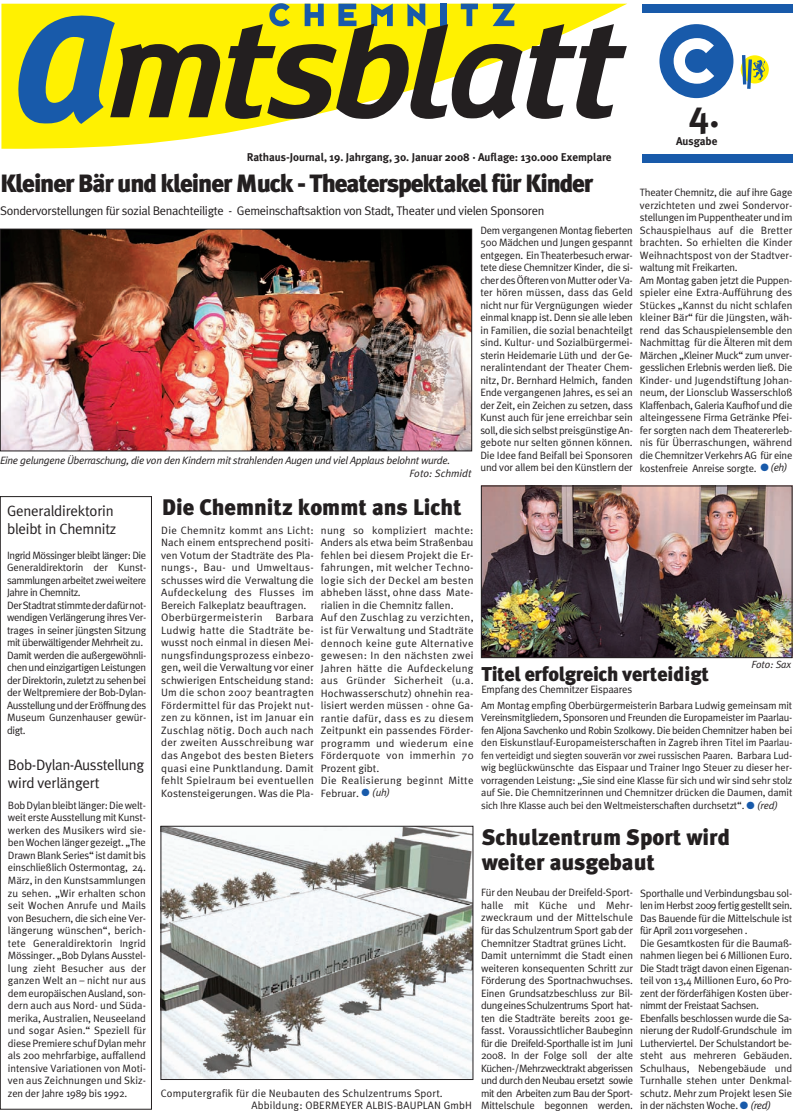
<style>
.page{position:relative;width:793px;height:1113px;background:#fff}
.page>*{position:absolute;margin:0;border:0;box-sizing:border-box;transform-origin:0 0}
.t1{font:700 37.5px "Meta Plus";color:#231f20}
.t2{font:900 25px "Meta Plus";letter-spacing:-.045em;color:#231f20}
.t3{font:900 22.5px/25px "Meta Plus";color:#231f20}
.t4{font:900 20px "Meta Plus";letter-spacing:-.015em;color:#231f20}
.t5{font:15px/17.5px "Meta Plus Normal";letter-spacing:-.015em;color:#231f20}
.t6{font:12.5px "Meta Plus Normal";letter-spacing:-.025em;color:#231f20}
.t7{font:700 11.25px "Meta Plus";letter-spacing:-.005em;color:#231f20}
.t8{font:10.75px/12.5px "Meta Plus Normal";letter-spacing:.015em;color:#231f20}
.t9{font:10.62px/12.5px "Meta Plus Normal";letter-spacing:-.01em;color:#231f20}
.t10{font:10.62px/12.5px "Meta Plus Normal";letter-spacing:.025em;color:#231f20}
.t11{font:10.62px/12.5px "Meta Plus Normal";letter-spacing:-.04em;color:#231f20}
.t12{font:italic 10.62px/12.5px "Meta Plus Normal";letter-spacing:-.025em;color:#231f20}
.t13{font:10.38px/12.5px "Meta Plus Normal";letter-spacing:-.015em;color:#231f20;text-align:justify}
.t14{font:italic 10.38px "Meta Plus Normal";letter-spacing:-.01em;color:#231f20}
.s1{color:#185aaa}
.s2{font-style:italic}
.s3{font-style:italic;font-size:10.38px}
</style>
<div class="page">
<div style="left:641px;top:4px;width:151px;height:9px;background:#185aaa"></div>
<svg style="left:1px;top:4px;width:626px;height:145px"></svg>
<svg style="left:9px;top:3px;width:617px;height:121px;background:#a3a340"></svg>
<svg style="left:659px;top:24px;width:74px;height:74px"></svg>
<svg style="left:740px;top:55px;width:28px;height:28px"></svg>
<svg style="left:742px;top:55px;width:22px;height:34px"></svg>
<div style="left:641px;top:154px;width:151px;height:8px;background:#185aaa"></div>
<img style="left:2px;top:231px;width:468px;height:218px">
<div style="left:0;top:229px;width:472px;height:222px;border:1px solid #231f20"></div>
<img style="left:163px;top:828px;width:308px;height:249px">
<div style="left:161px;top:826px;width:312px;height:253px;border:1px solid #231f20"></div>
<img style="left:483px;top:487px;width:307px;height:169px">
<div style="left:481px;top:485px;width:311px;height:173px;border:1px solid #231f20"></div>
<div style="left:0;top:496px;width:152px;height:613px;border:1px solid #231f20"></div>
<h1 class="t1" style="left:689px;top:99px;width:32px">4.</h1>
<p class="t7" style="left:676px;top:137px;width:43px">Ausgabe</p>
<p class="t7" style="left:247px;top:152px;width:366px">Rathaus-Journal, 19. Jahrgang, 30. Januar 2008 · Auflage: 130.000 Exemplare</p>
<h2 class="t2" style="left:0;top:174px;width:595px">Kleiner Bär und kleiner Muck - Theaterspektakel für Kinder</h2>
<p class="t6" style="left:0;top:206px;width:546px">Sondervorstellungen für sozial Benachteiligte - Gemeinschaftsaktion von Stadt, Theater und vielen Sponsoren</p>
<p class="t9" style="left:640px;top:187px;width:154px">Theater Chemnitz, die auf ihre Gage verzichteten und zwei Sondervor&shy;stellungen im Puppentheater und im Schauspielhaus auf die Bretter brachten. So erhielten die Kinder Weihnachtspost von der Stadtver&shy;waltung mit Freikarten.<br>Am Montag gaben jetzt die Puppen&shy;spieler eine Extra-Aufführung des Stückes „Kannst du nicht schlafen kleiner Bär“ für die Jüngsten, wäh&shy;rend das Schauspielensemble den Nachmittag für die Älteren mit dem Märchen „Kleiner Muck“ zum unver&shy;gesslichen Erlebnis werden ließ. Die Kinder- und Jugendstiftung Johan&shy;neum, der Lionsclub Wasserschloß Klaffenbach, Galeria Kaufhof und die alteingessene Firma Getränke Pfei&shy;fer sorgten nach dem Theatererleb&shy;nis für Überraschungen, während die Chemnitzer Verkehrs AG für eine kostenfreie Anreise sorgte. <span class="s1">●</span> <span class="s2">(eh)</span></p>
<p class="t9" style="left:480px;top:224px;width:154px;text-align:justify">Dem vergangenen Montag fieberten 500 Mädchen und Jungen gespannt entgegen. Ein Theaterbesuch erwar&shy;tete diese Chemnitzer Kinder, die si&shy;cher des Öfteren von Mutter oder Va&shy;ter hören müssen, dass das Geld nicht nur für Vergnügungen wieder einmal knapp ist. Denn sie alle leben in Familien, die sozial benachteilgt sind. Kultur- und Sozialbürgermei&shy;sterin Heidemarie Lüth und der Ge&shy;neralintendant der Theater Chem&shy;nitz, Dr. Bernhard Helmich, fanden Ende vergangenen Jahres, es sei an der Zeit, ein Zeichen zu setzen, dass Kunst auch für jene erreichbar sein soll, die sich selbst preisgünstige An&shy;gebote nur selten gönnen können.<br>Die Idee fand Beifall bei Sponsoren und vor allem bei den Künstlern der</p>
<p class="t12" style="left:409px;top:455px;width:63px;text-indent:-409px">Eine gelungene Überraschung, die von den Kindern mit strahlenden Augen und viel Applaus belohnt wurde.<br>Foto: Schmidt</p>
<h3 class="t5" style="left:7px;top:503px;width:111px">Generaldirektorin bleibt in Chemnitz</h3>
<p class="t11" style="left:7px;top:549px;width:141px">Ingrid Mössinger bleibt länger: Die<br>Generaldirektorin der Kunst&shy;sammlungen arbeitet zwei weitere<br>Jahre in Chemnitz.<br>Der Stadtrat stimmte der dafür not&shy;wendigen Verlängerung ihres Ver&shy;trages in seiner jüngsten Sitzung mit überwältigender Mehrheit zu.<br>Damit werden die außergewöhnli&shy;chen und einzigartigen Leistungen der Direktorin, zuletzt zu sehen bei der Weltpremiere der Bob-Dylan-<br>Ausstellung und der Eröffnung des<br>Museum Gunzenhauser gewür&shy;digt.</p>
<h3 class="t5" style="left:8px;top:757px;width:138px">Bob-Dylan-Ausstellung wird verlängert</h3>
<p class="t9" style="left:8px;top:799px;width:139px;text-align:justify">Bob Dylan bleibt länger: Die welt&shy;weit erste Ausstellung mit Kunst&shy;werken des Musikers wird sie&shy;ben Wochen länger gezeigt. „The Drawn Blank Series“ ist damit bis einschließlich Ostermontag, 24.<br>März, in den Kunstsammlungen zu sehen. „Wir erhalten schon seit Wochen Anrufe und Mails von Besuchern, die sich eine Ver&shy;längerung wünschen“, berich&shy;tete Generaldirektorin Ingrid Mössinger. „Bob Dylans Ausstel&shy;lung zieht Besucher aus der ganzen Welt an – nicht nur aus dem europäischen Ausland, son&shy;dern auch aus Nord- und Süda&shy;merika, Australien, Neuseeland und sogar Asien.“ Speziell für diese Premiere schuf Dylan mehr als 200 mehrfarbige, auffallend intensive Variationen von Moti&shy;ven aus Zeichnungen und Skiz&shy;zen der Jahre 1989 bis 1992.</p>
<h3 class="t3" style="left:162px;top:496px;width:301px">Die Chemnitz kommt ans Licht</h3>
<p class="t10" style="left:161px;top:524px;width:154px">Die Chemnitz kommt ans Licht:<br>Nach einem entsprechend positi&shy;ven Votum der Stadträte des Pla&shy;nungs-, Bau- und Umweltaus&shy;schusses wird die Verwaltung die<br>Aufdeckelung des Flusses im<br>Bereich Falkeplatz beauftragen.<br>Oberbürgermeisterin Barbara<br>Ludwig hatte die Stadträte be&shy;wusst noch einmal in diesen Mei&shy;nungsfindungsprozess einbezo&shy;gen, weil die Verwaltung vor einer schwierigen Entscheidung stand:<br>Um die schon 2007 beantragten<br>Fördermittel für das Projekt nut&shy;zen zu können, ist im Januar ein<br>Zuschlag nötig. Doch auch nach der zweiten Ausschreibung war das Angebot des besten Bieters quasi eine Punktlandung. Damit fehlt Spielraum bei eventuellen<br>Kostensteigerungen. Was die Pla-</p>
<p class="t10" style="left:321px;top:525px;width:154px">nung so kompliziert machte:<br>Anders als etwa beim Straßenbau fehlen bei diesem Projekt die Er&shy;fahrungen, mit welcher Techno&shy;logie sich der Deckel am besten abheben lässt, ohne dass Mate&shy;rialien in die Chemnitz fallen.<br>Auf den Zuschlag zu verzichten, ist für Verwaltung und Stadträte dennoch keine gute Alternative gewesen: In den nächsten zwei<br>Jahren hätte die Aufdeckelung aus Gründer Sicherheit (u.a.<br>Hochwasserschutz) ohnehin rea&shy;lisiert werden müssen - ohne Ga&shy;rantie dafür, dass es zu diesem<br>Zeitpunkt ein passendes Förder&shy;programm und wiederum eine<br>Förderquote von immerhin 70<br>Prozent gibt.<br>Die Realisierung beginnt Mitte<br>Februar. <span class="s1">●</span> <span class="s3">(uh)</span></p>
<p class="t14" style="left:751px;top:660px;width:41px">Foto: Sax</p>
<h3 class="t4" style="left:481px;top:665px;width:229px">Titel erfolgreich verteidigt</h3>
<p class="t9" style="left:481px;top:684px;width:152px">Empfang des Chemnitzer Eispaares</p>
<p class="t13" style="left:481px;top:700px;width:312px">Am Montag empfing Oberbürgermeisterin Barbara Ludwig gemeinsam mit Vereinsmitgliedern, Sponsoren und Freunden die Europameister im Paarlau&shy;fen Aljona Savchenko und Robin Szolkowy. Die beiden Chemnitzer haben bei den Eiskunstlauf-Europameisterschaften in Zagreb ihren Titel im Paarlau&shy;fen verteidigt und siegten souverän vor zwei russischen Paaren. Barbara Lud&shy;wig beglückwünschte das Eispaar und Trainer Ingo Steuer zu dieser her&shy;vorragenden Leistung: „Sie sind eine Klasse für sich und wir sind sehr stolz auf Sie. Die Chemnitzerinnen und Chemnitzer drücken die Daumen, damit sich Ihre Klasse auch bei den Weltmeisterschaften durchsetzt“. <span class="s1">●</span> <span class="s2">(red)</span></p>
<p class="t8" style="left:251px;top:1087px;width:222px;text-indent:-91px">Computergrafik für die Neubauten des Schulzentrums Sport.<br>Abbildung: OBERMEYER ALBIS-BAUPLAN GmbH</p>
<h3 class="t3" style="left:481px;top:826px;width:250px">Schulzentrum Sport wird weiter ausgebaut</h3>
<p class="t9" style="left:481px;top:887px;width:153px">Für den Neubau der Dreifeld-Sport&shy;halle mit Küche und Mehr&shy;zweckraum und der Mittelschule für das Schulzentrum Sport gab der Chemnitzer Stadtrat grünes Licht.<br>Damit unternimmt die Stadt einen weiteren konsequenten Schritt zur Förderung des Sportnachwuchses.<br>Einen Grundsatzbeschluss zur Bil&shy;dung eines Schulzentrums Sport hat&shy;ten die Stadträte bereits 2001 ge&shy;fasst. Voraussichtlicher Baubeginn für die Dreifeld-Sporthalle ist im Juni 2008. In der Folge soll der alte Küchen-/Mehrzwecktrakt abgerissen und durch den Neubau ersetzt sowie mit den Arbeiten zum Bau der Sport-Mittelschule begonnen werden.</p>
<p class="t9" style="left:640px;top:887px;width:153px">Sporthalle und Verbindungsbau sol&shy;len im Herbst 2009 fertig gestellt sein.<br>Das Bauende für die Mittelschule ist für April 2011 vorgesehen .<br>Die Gesamtkosten für die Baumaß&shy;nahmen liegen bei 6 Millionen Euro.<br>Die Stadt trägt davon einen Eigenan&shy;teil von 13,4 Millionen Euro, 60 Pro&shy;zent der förderfähigen Kosten über&shy;nimmt der Freistaat Sachsen.<br>Ebenfalls beschlossen wurde die Sa&shy;nierung der Rudolf-Grundschule im Lutherviertel. Der Schulstandort be&shy;steht aus mehreren Gebäuden.<br>Schulhaus, Nebengebäude und Turnhalle stehen unter Denkmal&shy;schutz. Mehr zum Projekt lesen Sie in der nächsten Woche. <span class="s1">●</span> <span class="s2">(red)</span></p>
</div>
